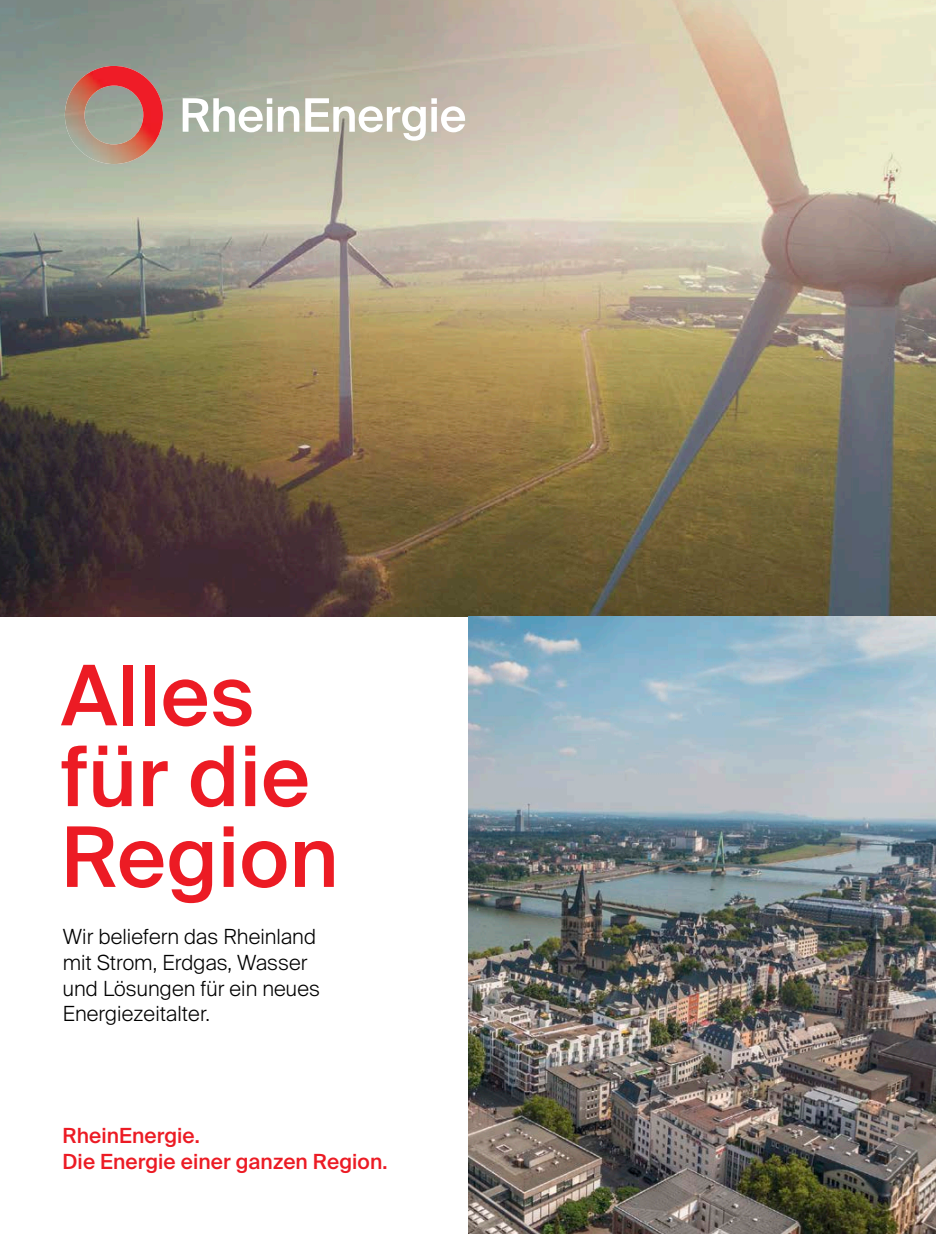
<style>
.page{position:relative;width:936px;height:1234px;background:#fff}
.page>*{position:absolute;margin:0;border:0;box-sizing:border-box;transform-origin:0 0}
.t1{font:500 83.4px/80.7px "Suisse Intl";letter-spacing:.005em;color:#ec1b24}
.t2{font:300 20.85px/25.7px "Suisse Intl";letter-spacing:.005em;color:#000}
.t3{font:500 20.85px/25.7px "Suisse Intl";letter-spacing:.005em;color:#ec1b24}
</style>
<div class="page">
<img style="left:0;top:0;width:935px;height:617px">
<svg style="left:183px;top:98px;width:89px;height:34px"></svg>
<svg style="left:278px;top:106px;width:21px;height:26px"></svg>
<svg style="left:305px;top:98px;width:160px;height:43px"></svg>
<img style="left:65px;top:66px;width:98px;height:98px">
<img style="left:468px;top:617px;width:467px;height:616px">
<h1 class="t1" style="left:61px;top:656px;width:279px">Alles für die<br>Region</h1>
<p class="t2" style="left:63px;top:924px;width:259px">Wir beliefern das Rheinland mit Strom, Erdgas, Wasser und Lösungen für ein neues<br>Energiezeitalter.</p>
<p class="t3" style="left:63px;top:1122px;width:326px">RheinEnergie.<br>Die Energie einer ganzen Region.</p>
</div>
